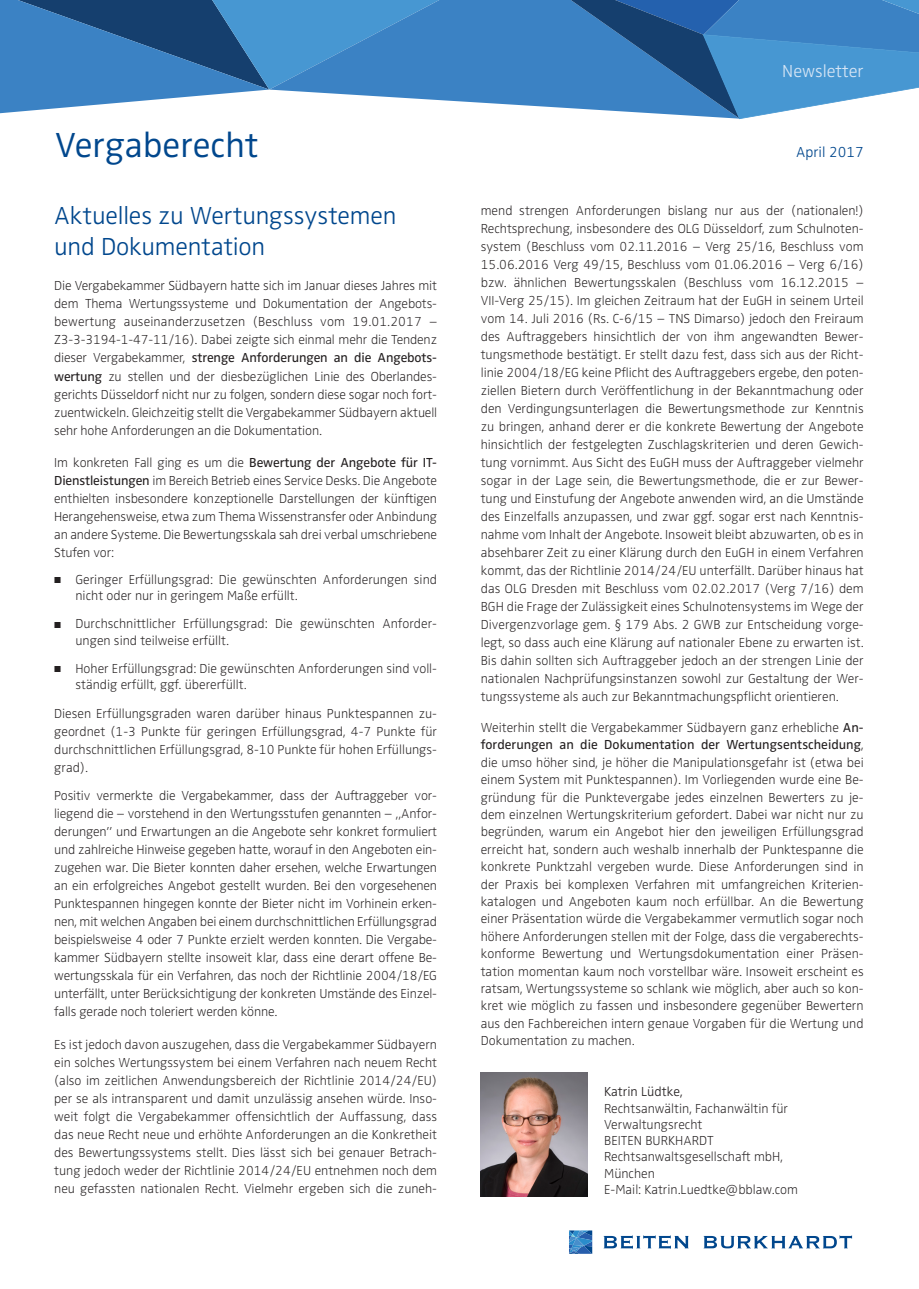
<style>
.page{position:relative;width:919px;height:1289px;background:#fff}
.page>*{position:absolute;margin:0;border:0;box-sizing:border-box;transform-origin:0 0}
.t1{font:300 36px "Zwo OT";color:#01478d}
._1-Überschrift_17_pt{font:300 25.5px/30.6px "Zwo OT";letter-spacing:-.005em;color:#01478d}
.t2{font:300 18px "Zwo OT";color:#d6e5f5}
.t3{font:300 15px "Zwo OT";color:#01478d}
.Fließtext_9_pt{font:300 expanded 13.5px/18px "Zwo OT";color:#231f20;text-align:justify}
.Fließtext_9_pt-2{font:300 13.5px "Zwo OT";color:#231f20}
.s1{font-weight:400;font-stretch:normal}
.s2{font-size:9px}
</style>
<div class="page">
<div style="left:442px;top:0;width:128px;height:109px;background:#3b82c4"></div>
<svg style="left:0;top:0;width:442px;height:113px;background:#4f8abf"></svg>
<svg style="left:570px;top:0;width:348px;height:120px;background:#4b89c1"></svg>
<svg style="left:603px;top:1235px;width:85px;height:13px"></svg>
<svg style="left:569px;top:1230px;width:23px;height:23px"></svg>
<svg style="left:703px;top:1235px;width:149px;height:13px"></svg>
<img style="left:480px;top:1072px;width:107px;height:123px">
<h1 class="t1" style="left:55px;top:125px;width:205px">Vergaberecht</h1>
<p class="_1-Überschrift_17_pt" style="left:54px;top:201px;width:344px">Aktuelles zu Wertungssystemen und Dokumentation</p>
<p class="Fließtext_9_pt" style="left:54px;top:277px;width:384px">Die Vergabekammer Südbayern hatte sich im Januar dieses Jahres mit dem Thema Wertungssysteme und Dokumentation der Angebots-</p>
<p class="Fließtext_9_pt" style="left:54px;top:313px;width:384px">bewertung auseinanderzusetzen (Beschluss vom 19.01.2017 –</p>
<p class="Fließtext_9_pt" style="left:54px;top:331px;width:384px">Z3-3-3194-1-47-11/16). Dabei zeigte sich einmal mehr die Tendenz dieser Vergabekammer, <span class="s1">strenge Anforderungen an die Angebots&shy;wertung</span> zu stellen und der diesbezüglichen Linie des Oberlandes-</p>
<p class="Fließtext_9_pt" style="left:54px;top:385px;width:384px">gerichts Düsseldorf nicht nur zu folgen, sondern diese sogar noch fort&shy;zuentwickeln. Gleichzeitig stellt die Vergabekammer Südbayern aktuell sehr hohe Anforderungen an die Dokumentation.</p>
<p class="Fließtext_9_pt" style="left:54px;top:454px;width:384px">Im konkreten Fall ging es um die <span class="s1">Bewertung der Angebote für IT-Dienstleistungen</span> im Bereich Betrieb eines Service Desks. Die Angebote enthielten insbesondere konzeptionelle Darstellungen der künftigen Herangehensweise, etwa zum Thema Wissenstransfer oder Anbindung an andere Systeme. Die Bewertungsskala sah drei verbal umschriebene Stufen vor:</p>
<p class="Fließtext_9_pt" style="left:75px;top:572px;width:363px;line-height:16.2px;text-indent:-21px"><span class="s2">■</span> Geringer Erfüllungsgrad: Die gewünschten Anforderungen sind nicht oder nur in geringem Maße erfüllt.</p>
<p class="Fließtext_9_pt" style="left:75px;top:616px;width:363px;line-height:16.2px;text-indent:-21px"><span class="s2">■</span> Durchschnittlicher Erfüllungsgrad: Die gewünschten Anforder&shy;ungen sind teilweise erfüllt.</p>
<p class="Fließtext_9_pt" style="left:75px;top:660px;width:363px;line-height:16.2px;text-indent:-21px"><span class="s2">■</span> Hoher Erfüllungsgrad: Die gewünschten Anforderungen sind voll&shy;ständig erfüllt, ggf. übererfüllt.</p>
<p class="Fließtext_9_pt" style="left:54px;top:704px;width:384px">Diesen Erfüllungsgraden waren darüber hinaus Punktespannen zu&shy;geordnet (1-3 Punkte für geringen Erfüllungsgrad, 4-7 Punkte für durchschnittlichen Erfüllungsgrad, 8-10 Punkte für hohen Erfüllungs&shy;grad).</p>
<p class="Fließtext_9_pt" style="left:54px;top:787px;width:384px">Positiv vermerkte die Vergabekammer, dass der Auftraggeber vor&shy;liegend die – vorstehend in den Wertungsstufen genannten – „Anfor&shy;derungen” und Erwartungen an die Angebote sehr konkret formuliert und zahlreiche Hinweise gegeben hatte, worauf in den Angeboten ein&shy;zugehen war. Die Bieter konnten daher ersehen, welche Erwartungen an ein erfolgreiches Angebot gestellt wurden. Bei den vorgesehenen Punktespannen hingegen konnte der Bieter nicht im Vorhinein erken&shy;nen, mit welchen Angaben bei einem durchschnittlichen Erfüllungsgrad beispielsweise 4 oder 7 Punkte erzielt werden konnten. Die Vergabe&shy;kammer Südbayern stellte insoweit klar, dass eine derart offene Be&shy;wertungsskala für ein Verfahren, das noch der Richtlinie 2004/18/EG unterfällt, unter Berücksichtigung der konkreten Umstände des Einzel&shy;falls gerade noch toleriert werden könne.</p>
<p class="Fließtext_9_pt" style="left:54px;top:1035px;width:384px">Es ist jedoch davon auszugehen, dass die Vergabekammer Südbayern ein solches Wertungssystem bei einem Verfahren nach neuem Recht (also im zeitlichen Anwendungsbereich der Richtlinie 2014/24/EU) per se als intransparent und damit unzulässig ansehen würde. Inso&shy;weit folgt die Vergabekammer offensichtlich der Auffassung, dass das neue Recht neue und erhöhte Anforderungen an die Konkretheit des Bewertungssystems stellt. Dies lässt sich bei genauer Betrach&shy;tung jedoch weder der Richtlinie 2014/24/EU entnehmen noch dem neu gefassten nationalen Recht. Vielmehr ergeben sich die zuneh-</p>
<h3 class="t2" style="left:782px;top:60px;width:83px">Newsletter</h3>
<p class="t3" style="left:796px;top:144px;width:69px">April 2017</p>
<p class="Fließtext_9_pt" style="left:480px;top:201px;width:384px">mend strengen Anforderungen bislang nur aus der (nationalen!)<br>Rechtsprechung, insbesondere des OLG Düsseldorf, zum Schulnoten&shy;system (Beschluss vom 02.11.2016 – Verg 25/16, Beschluss vom 15.06.2016 Verg 49/15, Beschluss vom 01.06.2016 – Verg 6/16) bzw. ähnlichen Bewertungsskalen (Beschluss vom 16.12.2015 –</p>
<p class="Fließtext_9_pt" style="left:480px;top:291px;width:384px">VII-Verg 25/15). Im gleichen Zeitraum hat der EuGH in seinem Urteil vom 14. Juli 2016 (Rs. C-6/15 – TNS Dimarso) jedoch den Freiraum des Auftraggebers hinsichtlich der von ihm angewandten Bewer&shy;tungsmethode bestätigt. Er stellt dazu fest, dass sich aus der Richt&shy;linie 2004/18/EG keine Pflicht des Auftraggebers ergebe, den poten&shy;ziellen Bietern durch Veröffentlichung in der Bekanntmachung oder den Verdingungsunterlagen die Bewertungsmethode zur Kenntnis zu bringen, anhand derer er die konkrete Bewertung der Angebote hinsichtlich der festgelegten Zuschlagskriterien und deren Gewich&shy;tung vornimmt. Aus Sicht des EuGH muss der Auftraggeber vielmehr sogar in der Lage sein, die Bewertungsmethode, die er zur Bewer&shy;tung und Einstufung der Angebote anwenden wird, an die Umstände des Einzelfalls anzupassen, und zwar ggf. sogar erst nach Kenntnis-</p>
<p class="Fließtext_9_pt" style="left:480px;top:525px;width:384px">nahme vom Inhalt der Angebote. Insoweit bleibt abzuwarten, ob es in absehbarer Zeit zu einer Klärung durch den EuGH in einem Verfahren kommt, das der Richtlinie 2014/24/EU unterfällt. Darüber hinaus hat das OLG Dresden mit Beschluss vom 02.02.2017 (Verg 7/16) dem BGH die Frage der Zulässigkeit eines Schulnotensystems im Wege der Divergenzvorlage gem. § 179 Abs. 2 GWB zur Entscheidung vorge&shy;legt, so dass auch eine Klärung auf nationaler Ebene zu erwarten ist.<br>Bis dahin sollten sich Auftraggeber jedoch an der strengen Linie der nationalen Nachprüfungsinstanzen sowohl zur Gestaltung der Wer&shy;tungssysteme als auch zur Bekanntmachungspflicht orientieren.</p>
<p class="Fließtext_9_pt" style="left:480px;top:719px;width:384px;line-height:17.4px">Weiterhin stellt die Vergabekammer Südbayern ganz erhebliche <span class="s1">An&shy;forderungen an die Dokumentation der Wertungsentscheidung</span>, die umso höher sind, je höher die Manipulationsgefahr ist (etwa bei einem System mit Punktespannen). Im Vorliegenden wurde eine Be&shy;gründung für die Punktevergabe jedes einzelnen Bewerters zu je&shy;dem einzelnen Wertungskriterium gefordert. Dabei war nicht nur zu begründen, warum ein Angebot hier den jeweiligen Erfüllungsgrad erreicht hat, sondern auch weshalb innerhalb der Punktespanne die konkrete Punktzahl vergeben wurde. Diese Anforderungen sind in der Praxis bei komplexen Verfahren mit umfangreichen Kriterien&shy;katalogen und Angeboten kaum noch erfüllbar. An die Bewertung einer Präsentation würde die Vergabekammer vermutlich sogar noch höhere Anforderungen stellen mit der Folge, dass die vergaberechts&shy;konforme Bewertung und Wertungsdokumentation einer Präsen&shy;tation momentan kaum noch vorstellbar wäre. Insoweit erscheint es ratsam, Wertungssysteme so schlank wie möglich, aber auch so kon&shy;kret wie möglich zu fassen und insbesondere gegenüber Bewertern aus den Fachbereichen intern genaue Vorgaben für die Wertung und Dokumentation zu machen.</p>
<p class="Fließtext_9_pt-2" style="left:604px;top:1084px;width:80px">Katrin Lüdtke,</p>
<p class="Fließtext_9_pt" style="left:604px;top:1099px;width:185px">Rechtsanwältin, Fachanwältin für</p>
<p class="Fließtext_9_pt" style="left:604px;top:1116px;width:180px;line-height:16.2px;text-align:left">Verwaltungsrecht<br>BEITEN BURKHARDT<br>Rechtsanwaltsgesellschaft mbH,</p>
<p class="Fließtext_9_pt" style="left:604px;top:1164px;width:52px">München</p>
<p class="Fließtext_9_pt" style="left:604px;top:1180px;width:195px">E-Mail: Katrin.Luedtke@bblaw.com</p>
</div>
